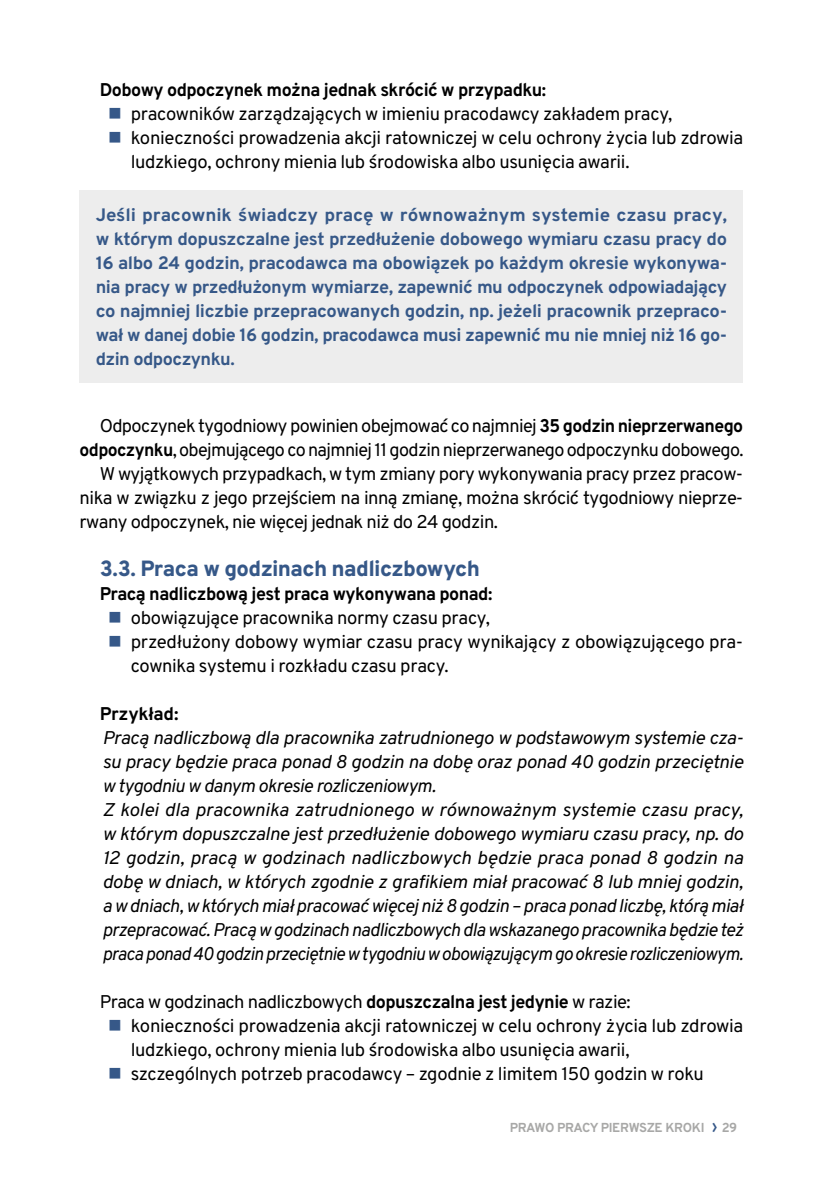
<style>
.page{position:relative;width:840px;height:1191px;background:#fff}
.page>*{position:absolute;margin:0;border:0;box-sizing:border-box;transform-origin:0 0}
.t1{font:800 22px "Overpass";letter-spacing:-.03em;color:#365888}
.t2{font:18.4px/24px "Overpass";letter-spacing:-.025em;color:#000}
.t3{font:italic 18.4px/24px "Overpass";letter-spacing:-.02em;color:#000;scale:1.04 1}
.t4{font:700 18.4px "Overpass";letter-spacing:-.03em;color:#000}
.t5{font:700 18px/24px "Overpass";letter-spacing:-.03em;color:#365888;text-align:justify;scale:1.04 1}
.t6{font:700 13px "Overpass";letter-spacing:-.025em;color:#a8a8a7}
.s1{font-weight:700}
.s2{color:#365888}
</style>
<div class="page">
<div style="left:80px;top:190px;width:662px;height:193px;background:#ededed"></div>
<p class="t4" style="left:100px;top:75px;width:448px">Dobowy odpoczynek można jednak skrócić w przypadku:</p>
<p class="t2" style="left:131px;top:101px;width:613px">pracowników zarządzających w imieniu pracodawcy zakładem pracy, konieczności prowadzenia akcji ratowniczej w celu ochrony życia lub zdrowia ludzkiego, ochrony mienia lub środowiska albo usunięcia awarii.</p>
<p class="t5" style="left:96px;top:202px;width:608px">Jeśli pracownik świadczy pracę w równoważnym systemie czasu pracy, w którym dopuszczalne jest przedłużenie dobowego wymiaru czasu pracy do 16 albo 24 godzin, pracodawca ma obowiązek po każdym okresie wykonywa&shy;nia pracy w przedłużonym wymiarze, zapewnić mu odpoczynek odpowiadający co najmniej liczbie przepracowanych godzin, np. jeżeli pracownik przepraco&shy;wał w danej dobie 16 godzin, pracodawca musi zapewnić mu nie mniej niż 16 go&shy;dzin odpoczynku.</p>
<p class="t2" style="left:100px;top:413px;width:644px">Odpoczynek tygodniowy powinien obejmować co najmniej <span class="s1">35 godzin nieprzerwanego</span></p>
<p class="t2" style="left:80px;top:437px;width:665px"><span class="s1">odpoczynku</span>, obejmującego co najmniej 11 godzin nieprzerwanego odpoczynku dobowego.</p>
<p class="t2" style="left:100px;top:461px;width:644px">W wyjątkowych przypadkach, w tym zmiany pory wykonywania pracy przez pracow-</p>
<p class="t2" style="left:80px;top:485px;width:664px">nika w związku z jego przejściem na inną zmianę, można skrócić tygodniowy nieprze-</p>
<p class="t2" style="left:80px;top:509px;width:419px">rwany odpoczynek, nie więcej jednak niż do 24 godzin.</p>
<p class="t1" style="left:100px;top:551px;width:381px">3.3. Praca w godzinach nadliczbowych</p>
<p class="t4" style="left:100px;top:579px;width:394px">Pracą nadliczbową jest praca wykonywana ponad:</p>
<p class="t2" style="left:131px;top:605px;width:613px">obowiązujące pracownika normy czasu pracy,<br>przedłużony dobowy wymiar czasu pracy wynikający z obowiązującego pra&shy;cownika systemu i rozkładu czasu pracy.</p>
<p class="t4" style="left:100px;top:699px;width:80px">Przykład:</p>
<p class="t3" style="left:102px;top:725px;width:617px">Pracą nadliczbową dla pracownika zatrudnionego w podstawowym systemie cza&shy;su pracy będzie praca ponad 8 godzin na dobę oraz ponad 40 godzin przeciętnie w tygodniu w danym okresie rozliczeniowym.<br>Z kolei dla pracownika zatrudnionego w równoważnym systemie czasu pracy, w którym dopuszczalne jest przedłużenie dobowego wymiaru czasu pracy, np. do 12 godzin, pracą w godzinach nadliczbowych będzie praca ponad 8 godzin na dobę w dniach, w których zgodnie z grafikiem miał pracować 8 lub mniej godzin, a w dniach, w których miał pracować więcej niż 8 godzin – praca ponad liczbę, którą miał przepracować. Pracą w godzinach nadliczbowych dla wskazanego pracownika będzie też praca ponad 40 godzin przeciętnie w tygodniu w obowiązującym go okresie rozliczeniowym.</p>
<p class="t2" style="left:131px;top:989px;width:613px;text-indent:-31px">Praca w godzinach nadliczbowych <span class="s1">dopuszczalna jest jedynie</span> w razie:<br>konieczności prowadzenia akcji ratowniczej w celu ochrony życia lub zdrowia ludzkiego, ochrony mienia lub środowiska albo usunięcia awarii,<br>szczególnych potrzeb pracodawcy – zgodnie z limitem 150 godzin w roku</p>
<p class="t6" style="left:509px;top:1117px;width:229px">PRAWO PRACY PIERWSZE KROKI <span class="s2">⟩</span> 29</p>
</div>
